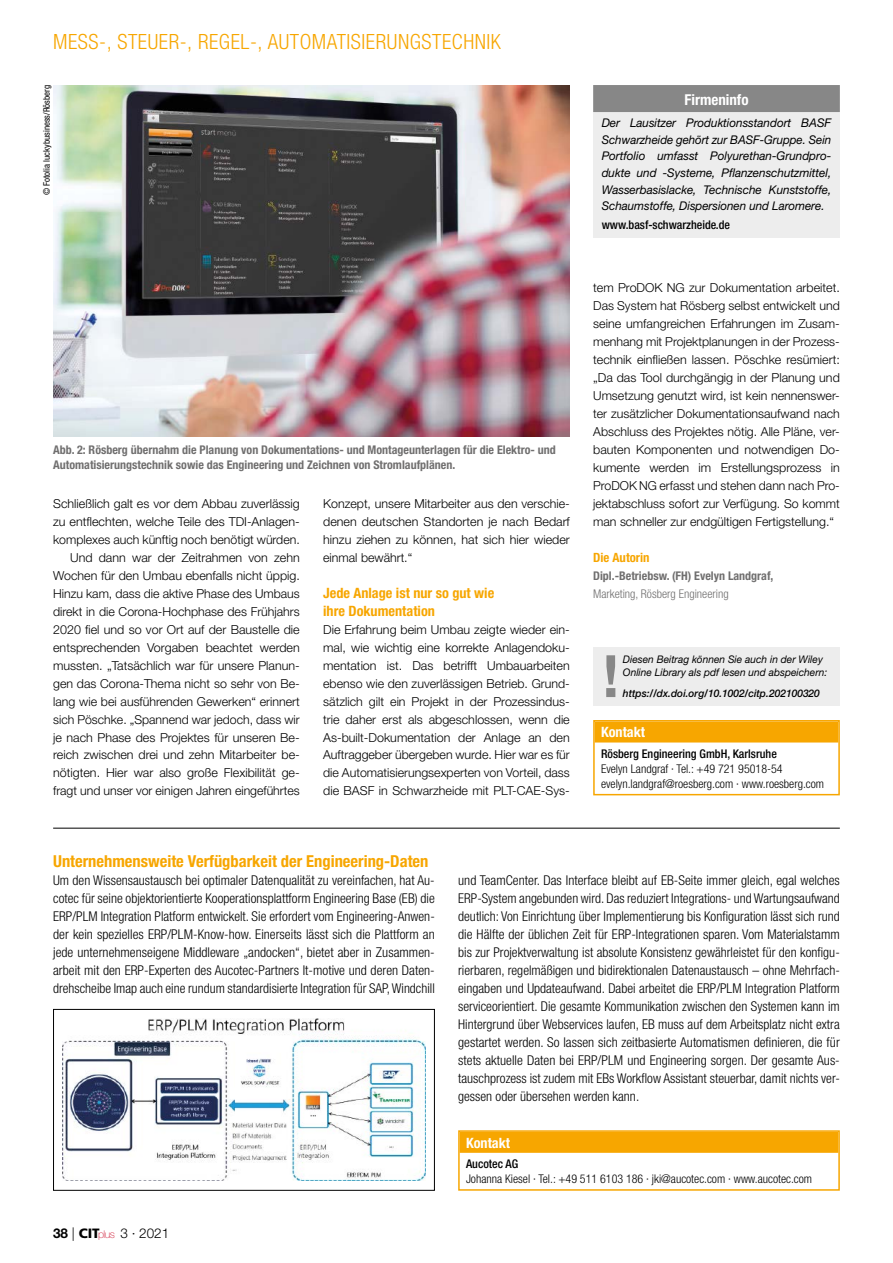
<style>
.page{position:relative;width:893px;height:1263px;background:#fff}
.page>*{position:absolute;margin:0;border:0;box-sizing:border-box;transform-origin:0 0}
.t1{font:300 condensed 21px "Helvetica Neue LT Std";letter-spacing:.025em;color:#f7a600}
.t2{font:700 condensed 16.5px "Helvetica Neue LT Std";color:#f7a600}
.t3{font:700 condensed 15px "Helvetica Neue LT Std";color:#fff}
.t4{font:700 condensed 14.25px/18px "Helvetica Neue LT Std";color:#f7a600}
.t5{font:700 condensed 14.25px "Helvetica Neue LT Std";color:#fff}
.t6{font:300 condensed 13.5px/18px "Helvetica Neue LT Std";color:#000;text-align:justify}
.t7{font:300 13.5px "Helvetica Neue LT Std";color:#000}
.t8{font:700 condensed 12.75px "Helvetica Neue LT Std";color:#f7a600}
.t9{font:300 12.3px/18px "Helvetica Neue LT Std";color:#000}
.t10{font:italic 12px/16.5px "Helvetica Neue LT Std";letter-spacing:-.005em;color:#000;text-align:justify}
.t11{font:700 condensed 12px/15px "Helvetica Neue LT Std";color:#706f6f}
.t12{font:300 condensed 12px/15px "Helvetica Neue LT Std";color:#000}
.t13{font:500 condensed 12px "Helvetica Neue LT Std";color:#000}
.t14{font:300 condensed 12px "Helvetica Neue LT Std";color:#706f6f}
.t15{font:italic 10.5px/13.5px "Helvetica Neue LT Std";color:#000}
.t16{font:italic 500 10.5px "Helvetica Neue LT Std";color:#000}
.t17{font:condensed 9px "Helvetica Neue LT Std";color:#000}
.s1{font-weight:700}
.s2{font-family:"Frutiger LT Com";font-weight:900}
.s3{font-weight:100;font-size:10.65px;color:#ce1531}
</style>
<div class="page">
<img style="left:53px;top:85px;width:517px;height:351px">
<div style="left:595px;top:721px;width:243px;height:21px;background:#f7a600"></div>
<div style="left:593px;top:720px;width:247px;height:75px;border:2px solid #f7a600"></div>
<div style="left:593px;top:647px;width:247px;height:58px;background:#ededed"></div>
<svg style="left:606px;top:655px;width:9px;height:42px"></svg>
<div style="left:593px;top:85px;width:247px;height:153px;background:#ededed"></div>
<div style="left:593px;top:85px;width:247px;height:27px;background:#878787"></div>
<hr style="left:53px;top:828px;width:787px;height:1px;background:#000">
<img style="left:62px;top:1019px;width:364px;height:162px">
<div style="left:53px;top:1009px;width:382px;height:182px;border:1px solid #000"></div>
<div style="left:460px;top:1132px;width:378px;height:21px;background:#f7a600"></div>
<div style="left:458px;top:1130px;width:382px;height:61px;border:2px solid #f7a600"></div>
<h1 class="t1" style="left:53px;top:29px;width:87px">Mess-, Steuer</h1>
<h1 class="t1" style="left:180px;top:29px;width:41px">-, Regel</h1>
<h1 class="t1" style="left:250px;top:29px;width:40px">-, Automatisierungstechnik</h1>
<p class="t17" style="left:42px;top:195px;width:111px;rotate:-90deg">© Fotolia luckybusiness/Rösberg</p>
<p class="t11" style="left:53px;top:442px;width:504px">Abb. 2: Rösberg übernahm die Planung von Dokumentations- und Montageunterlagen für die Elektro- und<br>Automatisierungstechnik sowie das Engineering und Zeichnen von Stromlaufplänen.</p>
<p class="t9" style="left:53px;top:494px;width:248px;text-align:right">Schließlich galt es vor dem Abbau zuverlässig zu entflechten, welche Teile des TDI-Anlagen&shy;komplexes auch künftig noch benötigt würden.<br>Und dann war der Zeitrahmen von zehn Wochen für den Umbau ebenfalls nicht üppig.<br>Hinzu kam, dass die aktive Phase des Umbaus direkt in die Corona-Hochphase des Frühjahrs 2020 fiel und so vor Ort auf der Baustelle die entsprechenden Vorgaben beachtet werden mussten. „Tatsächlich war für unsere Planun&shy;gen das Corona-Thema nicht so sehr von Be&shy;lang wie bei ausführenden Gewerken“ erinnert sich Pöschke. „Spannend war jedoch, dass wir je nach Phase des Projektes für unseren Be&shy;reich zwischen drei und zehn Mitarbeiter be&shy;nötigten. Hier war also große Flexibilität ge&shy;fragt und unser vor einigen Jahren eingeführtes</p>
<p class="t9" style="left:323px;top:494px;width:248px;text-align:justify">Konzept, unsere Mitarbeiter aus den verschie&shy;denen deutschen Standorten je nach Bedarf hinzu ziehen zu können, hat sich hier wieder einmal bewährt.“</p>
<p class="t4" style="left:323px;top:583px;width:173px">Jede Anlage ist nur so gut wie ihre Dokumentation</p>
<p class="t9" style="left:323px;top:620px;width:248px">Die Erfahrung beim Umbau zeigte wieder ein&shy;mal, wie wichtig eine korrekte Anlagendoku&shy;mentation ist. Das betrifft Umbauarbeiten ebenso wie den zuverlässigen Betrieb. Grund&shy;sätzlich gilt ein Projekt in der Prozessindus&shy;trie daher erst als abgeschlossen, wenn die As-built-Dokumentation der Anlage an den Auftraggeber übergeben wurde. Hier war es für die Automatisierungsexperten von Vorteil, dass die BASF in Schwarzheide mit PLT-CAE-Sys-</p>
<p class="t3" style="left:684px;top:90px;width:66px">Firmeninfo</p>
<p class="t10" style="left:602px;top:115px;width:231px">Der Lausitzer Produktionsstandort BASF Schwarzheide gehört zur BASF-Gruppe. Sein Portfolio umfasst Polyurethan-Grundpro&shy;dukte und -Systeme, Pflanzenschutzmittel, Wasserbasislacke, Technische Kunststoffe, Schaumstoffe, Dispersionen und Laromere.</p>
<p class="t13" style="left:602px;top:218px;width:130px">www.basf-schwarzheide.de</p>
<p class="t9" style="left:593px;top:279px;width:248px">tem ProDOK NG zur Dokumentation arbeitet.<br>Das System hat Rösberg selbst entwickelt und seine umfangreichen Erfahrungen im Zusam&shy;menhang mit Projektplanungen in der Prozess&shy;technik einfließen lassen. Pöschke resümiert: „Da das Tool durchgängig in der Planung und Umsetzung genutzt wird, ist kein nennenswer&shy;ter zusätzlicher Dokumentationsaufwand nach Abschluss des Projektes nötig. Alle Pläne, ver&shy;bauten Komponenten und notwendigen Do&shy;kumente werden im Erstellungsprozess in ProDOK NG erfasst und stehen dann nach Pro&shy;jektabschluss sofort zur Verfügung. So kommt man schneller zur endgültigen Fertigstellung.“</p>
<p class="t8" style="left:593px;top:550px;width:58px">Die Autorin</p>
<p class="t11" style="left:593px;top:568px;width:182px">Dipl.-Betriebsw. (FH) Evelyn Landgraf,</p>
<p class="t14" style="left:593px;top:587px;width:137px">Marketing, Rösberg Engineering</p>
<p class="t15" style="left:623px;top:652px;width:206px">Diesen Beitrag können Sie auch in der Wiley<br>Online Library als pdf lesen und abspeichern:</p>
<p class="t16" style="left:623px;top:687px;width:198px">https://dx.doi.org/10.1002/citp.202100320</p>
<p class="t5" style="left:601px;top:724px;width:46px">Kontakt</p>
<p class="t13" style="left:601px;top:746px;width:177px">Rösberg Engineering GmbH, Karlsruhe</p>
<p class="t12" style="left:601px;top:761px;width:225px">Evelyn Landgraf · Tel.: +49 721 95018-54 evelyn.landgraf@roesberg.com · www.roesberg.com</p>
<h2 class="t2" style="left:53px;top:851px;width:377px">Unternehmensweite Verfügbarkeit der Engineering-Daten</h2>
<p class="t6" style="left:53px;top:871px;width:383px">Um den Wissensaustausch bei optimaler Datenqualität zu vereinfachen, hat Au&shy;cotec für seine objektorientierte Kooperationsplattform Engineering Base (EB) die ERP/PLM Integration Platform entwickelt. Sie erfordert vom Engineering-Anwen&shy;der kein spezielles ERP/PLM-Know-how. Einerseits lässt sich die Plattform an jede unternehmenseigene Middleware „andocken“, bietet aber in Zusammen&shy;arbeit mit den ERP-Experten des Aucotec-Partners It-motive und deren Daten&shy;drehscheibe Imap auch eine rundum standardisierte Integration für SAP, Windchill</p>
<p class="t6" style="left:458px;top:871px;width:383px">und TeamCenter. Das Interface bleibt auf EB-Seite immer gleich, egal welches ERP-System angebunden wird. Das reduziert Integrations- und Wartungsaufwand deutlich: Von Einrichtung über Implementierung bis Konfiguration lässt sich rund die Hälfte der üblichen Zeit für ERP-Integrationen sparen. Vom Materialstamm bis zur Projektverwaltung ist absolute Konsistenz gewährleistet für den konfigu&shy;rierbaren, regelmäßigen und bidirektionalen Datenaustausch – ohne Mehrfach&shy;eingaben und Updateaufwand. Dabei arbeitet die ERP/PLM Integration Platform serviceorientiert. Die gesamte Kommunikation zwischen den Systemen kann im Hintergrund über Webservices laufen, EB muss auf dem Arbeitsplatz nicht extra gestartet werden. So lassen sich zeitbasierte Automatismen definieren, die für stets aktuelle Daten bei ERP/PLM und Engineering sorgen. Der gesamte Aus&shy;tauschprozess ist zudem mit EBs Workflow Assistant steuerbar, damit nichts ver&shy;gessen oder übersehen werden kann.</p>
<p class="t5" style="left:466px;top:1134px;width:46px">Kontakt</p>
<p class="t13" style="left:466px;top:1156px;width:54px">Aucotec AG</p>
<p class="t12" style="left:466px;top:1171px;width:348px">Johanna Kiesel · Tel.: +49 511 6103 186 · jki@aucotec.com · www.aucotec.com</p>
<p class="t7" style="left:53px;top:1224px;width:118px"><span class="s1">38</span> | <span class="s2">CIT</span><span class="s3">plus</span> 3 · 2021</p>
</div>
